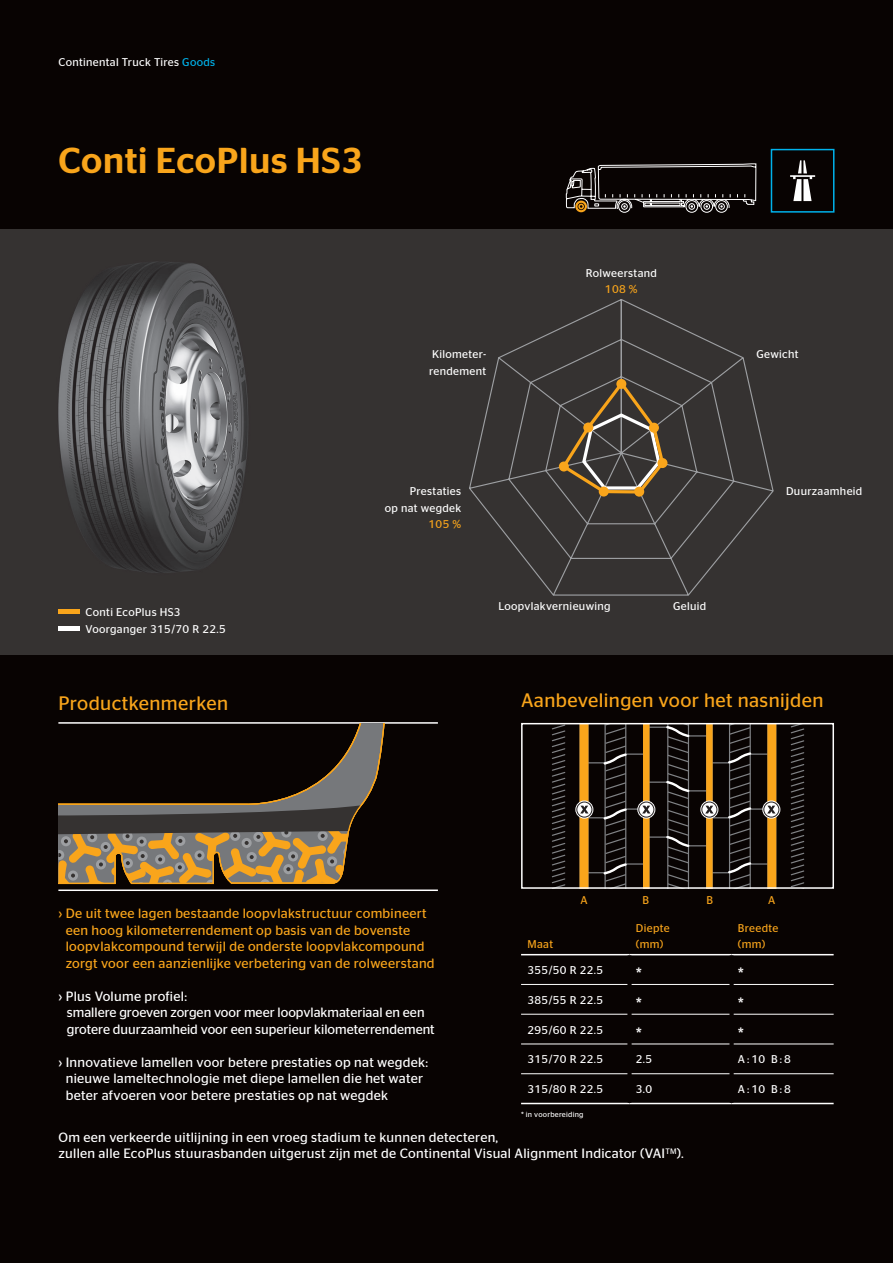
<style>
.page{position:relative;width:893px;height:1263px;background:#080302}
.page>*{position:absolute;margin:0;border:0;box-sizing:border-box;transform-origin:0 0}
.t1{font:500 36px "Continental Stag Sans";letter-spacing:.02em;color:#f9a51b}
.t2{font:19.5px "Continental Stag Sans";letter-spacing:.02em;color:#f9a51b}
.t3{font:16.5px "Continental Stag Sans";color:#fff}
.t4{font:13.5px/16.5px "Continental Stag Sans";letter-spacing:.02em;color:#fff}
.t5{font:13.5px/16.5px "Continental Stag Sans";letter-spacing:.02em;color:#f9a51b}
.t6{font:13.5px/16.5px "Continental Stag Sans";color:#fff}
.t7{font:11.25px/16.5px "Continental Stag Sans";letter-spacing:.03em;color:#fff}
.t8{font:11.25px/16.5px "Continental Stag Sans";letter-spacing:.03em;color:#f9a51b}
.t9{font:7.5px "Continental Stag Sans";letter-spacing:.03em;color:#fff}
.s1{color:#00b2eb}
</style>
<div class="page">
<div style="left:0;top:230px;width:893px;height:425px;background:#353231"></div>
<svg style="left:790px;top:160px;width:25px;height:41px"></svg>
<div style="left:771px;top:149px;width:63px;height:64px;border:2px solid #00b2eb"></div>
<img style="left:58px;top:262px;width:190px;height:311px">
<hr style="left:58px;top:889px;width:380px;height:2px;background:#fff">
<hr style="left:58px;top:722px;width:380px;height:2px;background:#fff">
<svg style="left:58px;top:724px;width:327px;height:160px"></svg>
<svg style="left:566px;top:163px;width:190px;height:50px"></svg>
<svg style="left:469px;top:299px;width:305px;height:297px"></svg>
<svg style="left:559px;top:379px;width:107px;height:116px"></svg>
<div style="left:583px;top:422px;width:10px;height:10px;background:#f9a51b;border-radius:50%"></div>
<div style="left:616px;top:379px;width:10px;height:10px;background:#f9a51b;border-radius:50%"></div>
<div style="left:649px;top:423px;width:10px;height:10px;background:#f9a51b;border-radius:50%"></div>
<div style="left:657px;top:458px;width:10px;height:10px;background:#f9a51b;border-radius:50%"></div>
<div style="left:634px;top:487px;width:10px;height:10px;background:#f9a51b;border-radius:50%"></div>
<div style="left:599px;top:486px;width:10px;height:10px;background:#f9a51b;border-radius:50%"></div>
<div style="left:559px;top:461px;width:10px;height:10px;background:#f9a51b;border-radius:50%"></div>
<div style="left:58px;top:609px;width:22px;height:5px;background:#f9a51b"></div>
<hr style="left:58px;top:626px;width:22px;height:4px;background:#fff">
<hr style="left:521px;top:954px;width:108px;height:1px;background:#fff">
<hr style="left:629px;top:954px;width:103px;height:1px;background:#fff">
<hr style="left:732px;top:954px;width:102px;height:1px;background:#fff">
<hr style="left:521px;top:1103px;width:108px;height:1px;background:#fff">
<hr style="left:629px;top:1103px;width:103px;height:1px;background:#fff">
<hr style="left:732px;top:1103px;width:102px;height:1px;background:#fff">
<hr style="left:521px;top:984px;width:107px;height:1px;background:#fff">
<hr style="left:631px;top:984px;width:99px;height:1px;background:#fff">
<hr style="left:733px;top:984px;width:101px;height:1px;background:#fff">
<hr style="left:521px;top:1014px;width:107px;height:1px;background:#fff">
<hr style="left:631px;top:1014px;width:99px;height:1px;background:#fff">
<hr style="left:733px;top:1014px;width:101px;height:1px;background:#fff">
<hr style="left:521px;top:1043px;width:107px;height:1px;background:#fff">
<hr style="left:631px;top:1043px;width:99px;height:1px;background:#fff">
<hr style="left:733px;top:1043px;width:101px;height:1px;background:#fff">
<hr style="left:521px;top:1073px;width:107px;height:1px;background:#fff">
<hr style="left:631px;top:1073px;width:99px;height:1px;background:#fff">
<hr style="left:733px;top:1073px;width:101px;height:1px;background:#fff">
<svg style="left:552px;top:726px;width:14px;height:160px"></svg>
<svg style="left:790px;top:726px;width:15px;height:160px"></svg>
<div style="left:767px;top:724px;width:9px;height:164px;background:#f9a51b"></div>
<div style="left:521px;top:723px;width:313px;height:166px;border:2px solid #fff"></div>
<svg style="left:575px;top:800px;width:18px;height:19px"></svg>
<div style="left:576px;top:801px;width:16px;height:16px;border:1px solid #231f20;border-radius:50%"></div>
<svg style="left:762px;top:800px;width:18px;height:19px"></svg>
<div style="left:763px;top:801px;width:16px;height:16px;border:1px solid #231f20;border-radius:50%"></div>
<svg style="left:580px;top:724px;width:195px;height:164px"></svg>
<p class="t7" style="left:58px;top:54px;width:158px">Continental Truck Tires <span class="s1">Goods</span></p>
<h1 class="t1" style="left:58px;top:140px;width:306px">Conti EcoPlus HS3</h1>
<p class="t7" style="left:429px;top:346px;width:59px">Kilometer&shy;rendement</p>
<p class="t7" style="left:586px;top:265px;width:73px">Rolweerstand</p>
<p class="t8" style="left:605px;top:281px;width:34px">108 %</p>
<p class="t7" style="left:756px;top:346px;width:44px">Gewicht</p>
<p class="t7" style="left:86px;top:604px;width:142px">Conti EcoPlus HS3<br>Voorganger 315/70 R 22.5</p>
<h2 class="t2" style="left:58px;top:692px;width:171px">Productkenmerken</h2>
<p class="t7" style="left:385px;top:483px;width:78px;text-align:right">Prestaties<br>op nat wegdek</p>
<p class="t8" style="left:429px;top:516px;width:34px">105 %</p>
<p class="t7" style="left:498px;top:597px;width:114px">Loopvlakvernieuwing</p>
<p class="t7" style="left:673px;top:597px;width:35px">Geluid</p>
<p class="t7" style="left:786px;top:483px;width:78px">Duurzaamheid</p>
<h2 class="t2" style="left:521px;top:689px;width:304px">Aanbevelingen voor het nasnijden</h2>
<p class="t5" style="left:66px;top:905px;width:370px;text-indent:-7px">› De uit twee lagen bestaande loopvlakstructuur combineert een hoog kilometerrendement op basis van de bovenste loopvlakcompound terwijl de onderste loopvlakcompound zorgt voor een aanzienlijke verbetering van de rolweerstand</p>
<p class="t6" style="left:67px;top:987px;width:369px;text-indent:-9px">› Plus Volume profiel:<br>smallere groeven zorgen voor meer loopvlakmateriaal en een grotere duurzaamheid voor een superieur kilometerrendement</p>
<p class="t4" style="left:66px;top:1053px;width:364px;text-indent:-7px">› Innovatieve lamellen voor betere prestaties op nat wegdek: nieuwe lameltechnologie met diepe lamellen die het water beter afvoeren voor betere prestaties op nat wegdek</p>
<p class="t8" style="left:527px;top:936px;width:27px">Maat</p>
<p class="t8" style="left:580px;top:892px;width:9px">A</p>
<p class="t8" style="left:642px;top:892px;width:8px">B</p>
<p class="t8" style="left:707px;top:892px;width:8px">B</p>
<p class="t8" style="left:768px;top:892px;width:9px">A</p>
<p class="t8" style="left:636px;top:919px;width:35px">Diepte (mm)</p>
<p class="t8" style="left:738px;top:919px;width:42px">Breedte (mm)</p>
<p class="t7" style="left:527px;top:962px;width:77px">355/50 R 22.5</p>
<p class="t3" style="left:636px;top:964px;width:8px">*</p>
<p class="t3" style="left:738px;top:964px;width:8px">*</p>
<p class="t7" style="left:527px;top:991px;width:77px">385/55 R 22.5</p>
<p class="t3" style="left:636px;top:994px;width:8px">*</p>
<p class="t3" style="left:738px;top:994px;width:8px">*</p>
<p class="t7" style="left:527px;top:1021px;width:77px">295/60 R 22.5</p>
<p class="t3" style="left:636px;top:1024px;width:8px">*</p>
<p class="t3" style="left:738px;top:1024px;width:8px">*</p>
<p class="t7" style="left:527px;top:1051px;width:77px">315/70 R 22.5</p>
<p class="t7" style="left:636px;top:1051px;width:18px">2.5</p>
<p class="t7" style="left:738px;top:1051px;width:55px">A : 10 B : 8</p>
<p class="t7" style="left:527px;top:1081px;width:77px">315/80 R 22.5</p>
<p class="t7" style="left:636px;top:1081px;width:18px">3.0</p>
<p class="t7" style="left:738px;top:1081px;width:55px">A : 10 B : 8</p>
<p class="t9" style="left:521px;top:1110px;width:64px">* in voorbereiding</p>
<p class="t4" style="left:58px;top:1129px;width:627px">Om een verkeerde uitlijning in een vroeg stadium te kunnen detecteren,<br>zullen alle EcoPlus stuurasbanden uitgerust zijn met de Continental Visual Alignment Indicator (VAI<sup>TM</sup>).</p>
</div>
